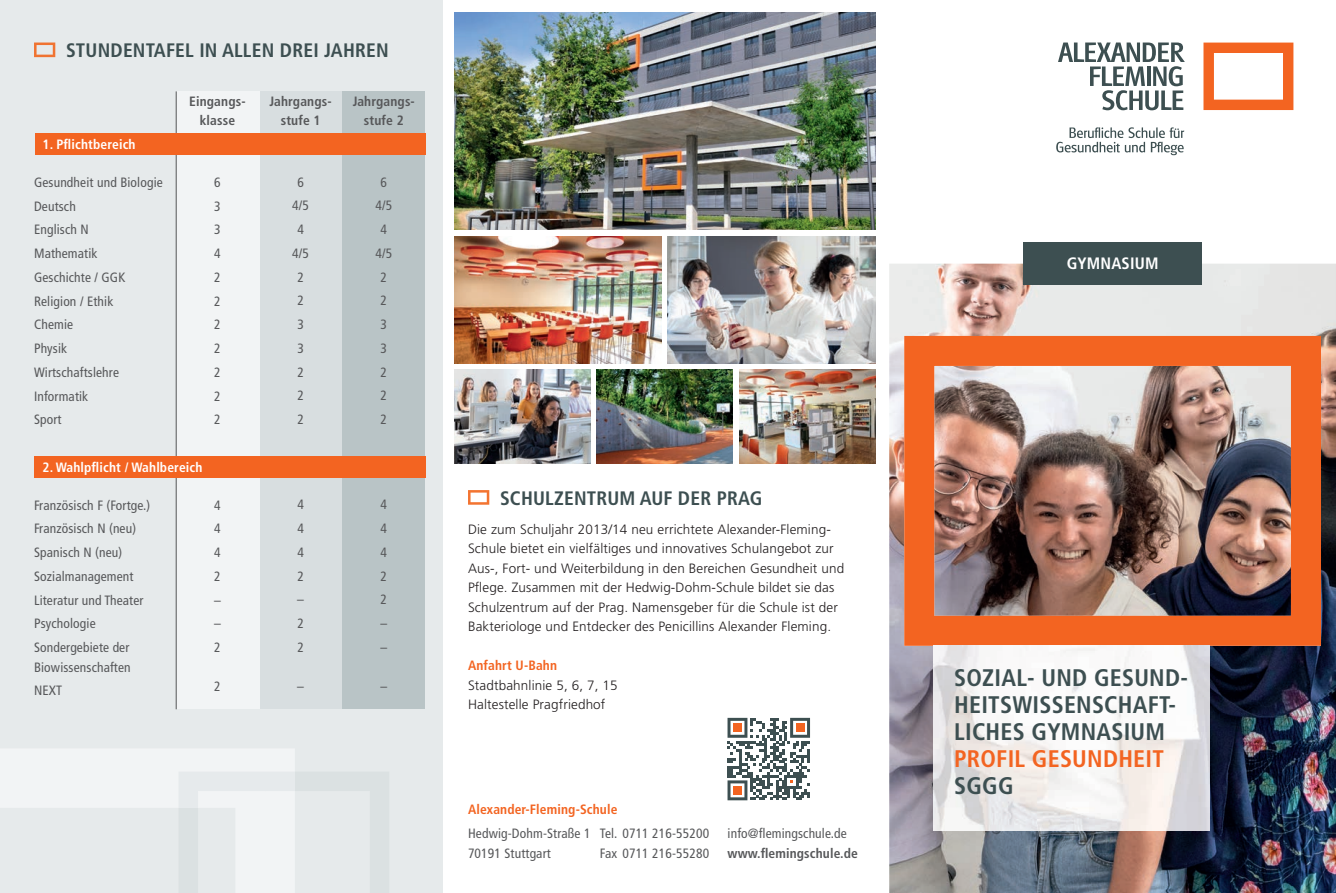
<style>
.page{position:relative;width:1336px;height:893px;background:#fff}
.page>*{position:absolute;margin:0;border:0;box-sizing:border-box;transform-origin:0 0}
.t1{font:700 condensed 24px/27px "Frutiger";letter-spacing:.01em;color:#3d4f51}
.t2{font:700 condensed 24px "Frutiger";letter-spacing:.01em;color:#f36421}
.t3{font:700 condensed 19.5px "Frutiger";letter-spacing:.01em;color:#3d4f51}
.t4{font:700 condensed 16.5px "Frutiger";letter-spacing:.01em;color:#fff}
.t5{font:condensed 13.5px/23.7px "Frutiger";letter-spacing:.01em;color:#57585a}
.t6{font:300 13.5px/19.5px "Frutiger";letter-spacing:.01em;color:#231f20}
.t7{font:700 condensed 13.5px/19.5px "Frutiger";letter-spacing:.01em;color:#57585a;text-align:center}
.t8{font:700 condensed 13.5px "Frutiger";letter-spacing:.01em;color:#fff}
.t9{font:700 condensed 13.5px "Frutiger";letter-spacing:.01em;color:#f36421}
</style>
<div class="page">
<div style="left:0;top:0;width:442px;height:893px;background:#e6eaeb"></div>
<div style="left:176px;top:91px;width:83px;height:618px;background:#f2f4f5"></div>
<div style="left:259px;top:91px;width:83px;height:618px;background:#d8dee0"></div>
<div style="left:342px;top:91px;width:83px;height:618px;background:#b9c4c6"></div>
<svg style="left:468px;top:490px;width:21px;height:15px"></svg>
<img style="left:889px;top:264px;width:446px;height:629px">
<img style="left:904px;top:336px;width:416px;height:310px">
<div style="left:1023px;top:242px;width:178px;height:43px;background:#3d4f51"></div>
<svg style="left:1058px;top:43px;width:126px;height:67px"></svg>
<svg style="left:1056px;top:127px;width:127px;height:28px"></svg>
<svg style="left:1203px;top:43px;width:90px;height:67px"></svg>
<img style="left:933px;top:646px;width:275px;height:185px">
<svg style="left:34px;top:43px;width:21px;height:14px"></svg>
<svg style="left:0;top:749px;width:389px;height:144px"></svg>
<hr style="left:176px;top:91px;width:1px;height:618px;background:#57585a">
<div style="left:35px;top:134px;width:390px;height:21px;background:#f36421"></div>
<div style="left:34px;top:456px;width:391px;height:21px;background:#f36421"></div>
<img style="left:454px;top:13px;width:421px;height:217px">
<img style="left:454px;top:236px;width:207px;height:128px">
<img style="left:668px;top:236px;width:207px;height:128px">
<img style="left:454px;top:370px;width:136px;height:93px">
<img style="left:596px;top:370px;width:136px;height:93px">
<img style="left:739px;top:370px;width:136px;height:93px">
<svg style="left:727px;top:718px;width:83px;height:82px"></svg>
<div style="left:733px;top:723px;width:8px;height:9px;background:#f36421"></div>
<div style="left:795px;top:723px;width:9px;height:9px;background:#f36421"></div>
<div style="left:733px;top:786px;width:8px;height:9px;background:#f36421"></div>
<h2 class="t3" style="left:66px;top:39px;width:324px">STUNDENTAFEL IN ALLEN DREI JAHREN</h2>
<p class="t7" style="left:189px;top:91px;width:58px">Eingangs&shy;klasse</p>
<p class="t7" style="left:353px;top:91px;width:64px">Jahrgangs&shy;stufe 2</p>
<p class="t7" style="left:269px;top:91px;width:64px">Jahrgangs&shy;stufe 1</p>
<p class="t8" style="left:43px;top:136px;width:94px">1. Pflichtbereich</p>
<p class="t5" style="left:34px;top:170px;width:130px">Gesundheit und Biologie<br>Deutsch<br>Englisch N<br>Mathematik<br>Geschichte / GGK<br>Religion / Ethik<br>Chemie<br>Physik<br>Wirtschaftslehre<br>Informatik<br>Sport</p>
<p class="t8" style="left:43px;top:459px;width:161px">2. Wahlpflicht / Wahlbereich</p>
<p class="t5" style="left:34px;top:493px;width:118px">Französisch F (Fortge.)<br>Französisch N (neu)<br>Spanisch N (neu)<br>Sozialmanagement<br>Literatur und Theater<br>Psychologie<br>Sondergebiete der</p>
<p class="t5" style="left:34px;top:655px;width:98px">Biowissenschaften<br>NEXT</p>
<p class="t5" style="left:214px;top:170px;width:8px;text-align:justify">6<br>3<br>3<br>4<br>2<br>2<br>2<br>2<br>2<br>2<br>2</p>
<p class="t5" style="left:214px;top:493px;width:8px;text-align:justify">4<br>4<br>4<br>2 – – 2</p>
<p class="t5" style="left:214px;top:675px;width:8px">2</p>
<p class="t5" style="left:292px;top:170px;width:18px;text-align:center">6<br>4/5<br>4<br>4/5<br>2<br>2<br>3<br>3<br>2<br>2<br>2</p>
<p class="t5" style="left:297px;top:493px;width:8px;text-align:justify">4<br>4<br>4<br>2 – 2<br>2</p>
<p class="t5" style="left:297px;top:674px;width:8px">–</p>
<p class="t5" style="left:375px;top:170px;width:18px;text-align:center">6<br>4/5<br>4<br>4/5<br>2<br>2<br>3<br>3<br>2<br>2<br>2</p>
<p class="t5" style="left:380px;top:493px;width:8px;text-align:justify">4<br>4<br>4<br>2<br>2 – –</p>
<p class="t5" style="left:380px;top:674px;width:8px">–</p>
<h2 class="t3" style="left:500px;top:486px;width:264px">SCHULZENTRUM AUF DER PRAG</h2>
<p class="t6" style="left:468px;top:520px;width:377px">Die zum Schuljahr 2013/14 neu errichtete Alexander-Fleming-Schule bietet ein vielfältiges und innovatives Schulangebot zur Aus-, Fort- und Weiterbildung in den Bereichen Gesundheit und Pflege. Zusammen mit der Hedwig-Dohm-Schule bildet sie das Schulzentrum auf der Prag. Namensgeber für die Schule ist der Bakteriologe und Entdecker des Penicillins Alexander Fleming.</p>
<p class="t9" style="left:468px;top:658px;width:91px">Anfahrt U-Bahn</p>
<p class="t6" style="left:468px;top:676px;width:151px">Stadtbahnlinie 5, 6, 7, 15<br>Haltestelle Pragfriedhof</p>
<p class="t9" style="left:468px;top:801px;width:151px">Alexander-Fleming-Schule</p>
<p class="t5" style="left:468px;top:824px;width:124px;line-height:19.5px">Hedwig-Dohm-Straße 1<br>70191 Stuttgart</p>
<p class="t5" style="left:600px;top:824px;width:111px;line-height:19.5px">Tel. 0711 216-55200<br>Fax 0711 216-55280</p>
<p class="t5" style="left:727px;top:822px;width:121px">info@flemingschule.de</p>
<p class="t7" style="left:727px;top:843px;width:132px">www.flemingschule.de</p>
<p class="t4" style="left:1066px;top:254px;width:93px">GYMNASIUM</p>
<h1 class="t1" style="left:954px;top:664px;width:235px">SOZIAL- UND GESUND-<br>HEITSWISSENSCHAFT-<br>LICHES GYMNASIUM</h1>
<h1 class="t2" style="left:954px;top:745px;width:211px">PROFIL GESUNDHEIT</h1>
<h1 class="t1" style="left:954px;top:772px;width:61px">SGGG</h1>
</div>
